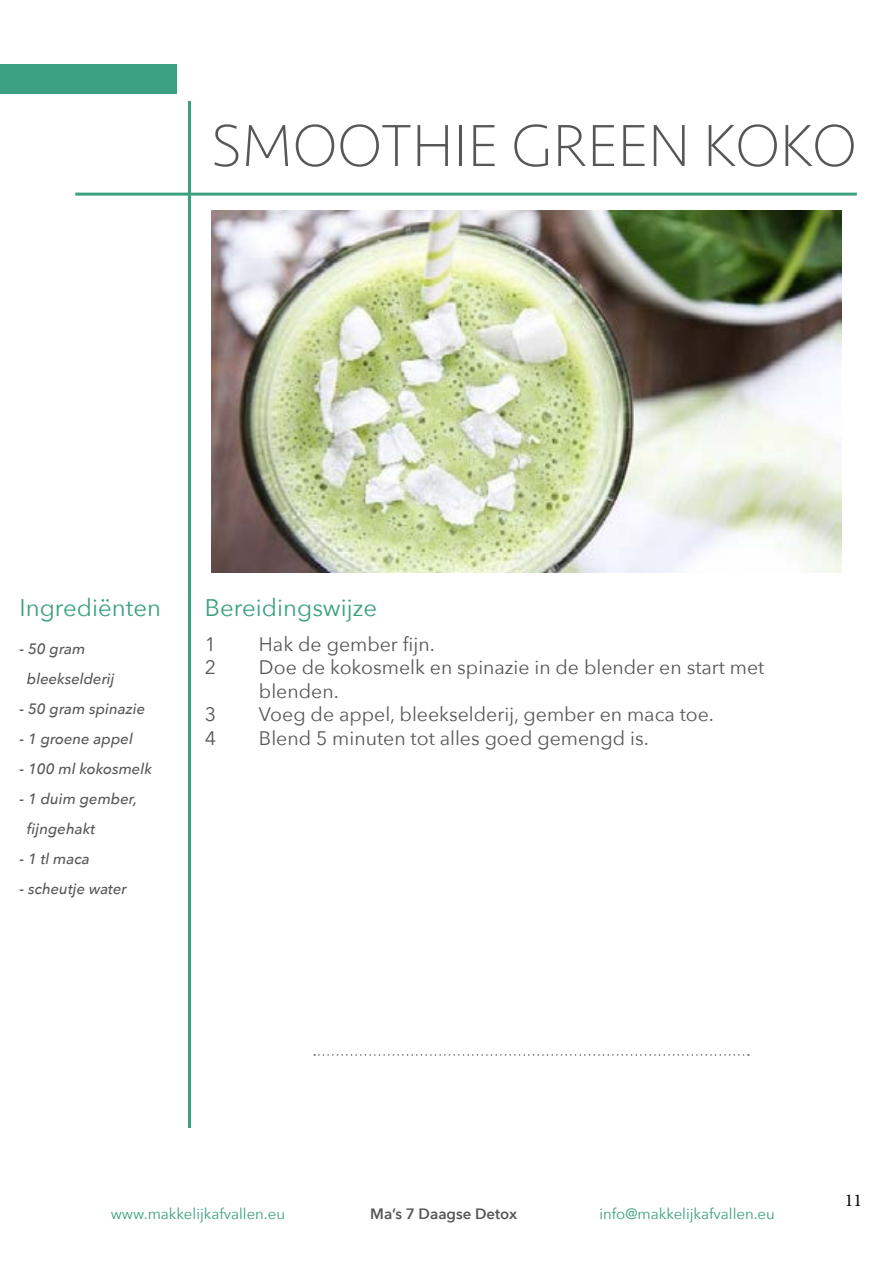
<style>
.page{position:relative;width:893px;height:1263px;background:#fff}
.page>*{position:absolute;margin:0;border:0;box-sizing:border-box;transform-origin:0 0}
.t1{font:200 61.5px "Seravek";color:#575756}
.t2{font:24px "Avenir Next";color:#3ba080}
.t3{font:19.5px/23.4px "Avenir Next";color:#575756}
.t4{font:18px "Minion Pro";color:#000}
.t5{font:italic 500 15px/30px "Avenir Next";color:#575756}
.t6{font:15px "Avenir Next";color:#3ba080}
.t7{font:600 15px "Avenir Next";color:#575756}
</style>
<div class="page">
<hr style="left:188px;top:101px;width:3px;height:1027px;background:#3ba080">
<hr style="left:75px;top:193px;width:782px;height:3px;background:#3ba080">
<div style="left:0;top:64px;width:176px;height:30px;background:#3ba080"></div>
<svg style="left:314px;top:1054px;width:435px;height:2px"></svg>
<img style="left:212px;top:211px;width:630px;height:361px">
<h1 class="t1" style="left:211px;top:109px;width:647px">SMOOTHIE GREEN KOKO</h1>
<p class="t2" style="left:19px;top:587px;width:143px">Ingrediënten</p>
<p class="t2" style="left:205px;top:587px;width:174px">Bereidingswijze</p>
<p class="t5" style="left:27px;top:633px;width:89px;text-indent:-8px">- 50 gram bleekselderij</p>
<p class="t5" style="left:19px;top:693px;width:127px">- 50 gram spinazie</p>
<p class="t5" style="left:19px;top:723px;width:115px">- 1 groene appel</p>
<p class="t5" style="left:19px;top:753px;width:134px">- 100 ml kokosmelk</p>
<p class="t5" style="left:27px;top:783px;width:112px;text-indent:-8px">- 1 duim gember, fijngehakt</p>
<p class="t5" style="left:19px;top:843px;width:72px">- 1 tl maca</p>
<p class="t5" style="left:19px;top:873px;width:109px">- scheutje water</p>
<p class="t3" style="left:205px;top:632px;width:13px">1</p>
<p class="t3" style="left:259px;top:632px;width:177px">Hak de gember fijn.</p>
<p class="t3" style="left:205px;top:655px;width:13px">2</p>
<p class="t3" style="left:259px;top:655px;width:507px">Doe de kokosmelk en spinazie in de blender en start met blenden.</p>
<p class="t3" style="left:205px;top:702px;width:13px">3</p>
<p class="t3" style="left:259px;top:702px;width:457px">Voeg de appel, bleekselderij, gember en maca toe.</p>
<p class="t3" style="left:205px;top:725px;width:13px">4</p>
<p class="t3" style="left:259px;top:725px;width:391px">Blend 5 minuten tot alles goed gemengd is.</p>
<p class="t6" style="left:111px;top:1201px;width:176px">www.makkelijkafvallen.eu</p>
<p class="t6" style="left:599px;top:1201px;width:177px">info@makkelijkafvallen.eu</p>
<p class="t7" style="left:370px;top:1201px;width:149px">Ma’s 7 Daagse Detox</p>
<p class="t4" style="left:845px;top:1188px;width:19px">11</p>
</div>
